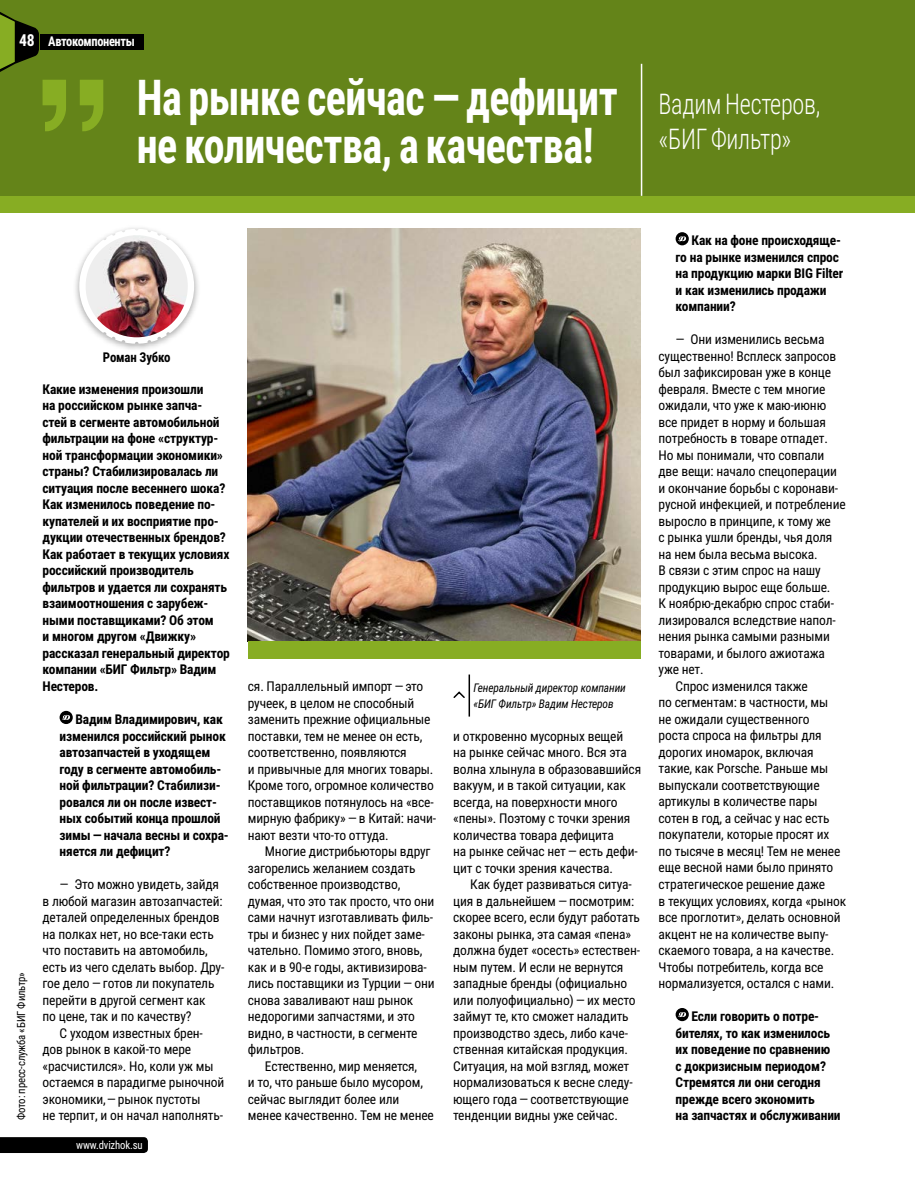
<style>
.page{position:relative;width:915px;height:1191px;background:#fff}
.page>*{position:absolute;margin:0;border:0;box-sizing:border-box;transform-origin:0 0}
.t1{font:700 49.5px/48px "Roboto Condensed";letter-spacing:-.01em;color:#fff;scale:.85 1}
.t2{font:300 28.5px/34.2px "Roboto Condensed";letter-spacing:-.01em;color:#fff;scale:.85 1}
.t3{font:700 16.5px "Roboto Condensed";color:#fff;scale:.95 1}
.t4{font:13.5px/16.5px "Roboto Condensed";letter-spacing:-.01em;color:#000}
.t5{font:700 13.5px/16.5px "Roboto Condensed";letter-spacing:-.01em;color:#000}
.t6{font:700 13.5px "Roboto Condensed";letter-spacing:-.03em;color:#fff;scale:.92 1}
.t7{font:700 13.5px "Roboto Condensed";letter-spacing:-.01em;color:#000;scale:.95 1}
.t8{font:italic 12px/16.5px "Roboto Condensed";letter-spacing:-.01em;color:#000;scale:.95 1}
.t9{font:11.25px "Roboto Condensed";letter-spacing:-.01em;color:#000;scale:.95 1}
.t10{font:11.25px "Roboto Condensed";letter-spacing:-.01em;color:#fff;scale:.95 1}
</style>
<div class="page">
<div style="left:60px;top:711px;width:13px;height:13px;background:#000;border-radius:50%"></div>
<svg style="left:62px;top:715px;width:8px;height:5px"></svg>
<svg style="left:675px;top:232px;width:13px;height:13px"></svg>
<svg style="left:678px;top:236px;width:8px;height:5px"></svg>
<svg style="left:675px;top:1008px;width:13px;height:13px"></svg>
<svg style="left:678px;top:1012px;width:8px;height:5px"></svg>
<div style="left:73px;top:225px;width:128px;height:127px;background:#000;opacity:.35"></div>
<svg style="left:79px;top:229px;width:115px;height:115px"></svg>
<img style="left:86px;top:235px;width:102px;height:102px;border-radius:51px">
<div style="left:0;top:196px;width:914px;height:17px;background:#87ad23"></div>
<div style="left:0;top:0;width:914px;height:196px;background:#648419"></div>
<hr style="left:640px;top:64px;width:2px;height:132px;background:#fff">
<img style="left:248px;top:229px;width:392px;height:412px">
<div style="left:248px;top:641px;width:392px;height:17px;background:#87ad23"></div>
<hr style="left:468px;top:674px;width:2px;height:42px;background:#000">
<svg style="left:453px;top:691px;width:12px;height:7px"></svg>
<svg style="left:0;top:1137px;width:148px;height:16px"></svg>
<div style="left:40px;top:34px;width:103px;height:16px;background:#000"></div>
<svg style="left:0;top:12px;width:103px;height:119px"></svg>
<p class="t3" style="left:19px;top:28px;width:18px">48</p>
<p class="t6" style="left:48px;top:31px;width:96px">Автокомпоненты</p>
<h1 class="t1" style="left:137px;top:71px;width:567px">На рынке сейчас — дефицит не количества, а качества!</h1>
<h2 class="t2" style="left:658px;top:86px;width:192px">Вадим Нестеров, «БИГ Фильтр»</h2>
<p class="t9" style="left:13px;top:1120px;width:157px;rotate:-90deg">Фото: пресс-служба «БИГ Фильтр»</p>
<p class="t7" style="left:103px;top:347px;width:72px">Роман Зубко</p>
<p class="t5" style="left:43px;top:380px;width:189px">Какие изменения произошли<br>на российском рынке запча&shy;стей в сегменте автомобильной фильтрации на фоне «структур&shy;ной трансформации экономики» страны? Стабилизировалась ли ситуация после весеннего шока?<br>Как изменилось поведение по&shy;купателей и их восприятие про&shy;дукции отечественных брендов?<br>Как работает в текущих условиях российский производитель фильтров и удается ли сохранять взаимоотношения с зарубеж&shy;ными поставщиками? Об этом<br>и многом другом «Движку» рассказал генеральный директор компании «БИГ Фильтр» Вадим<br>Нестеров.</p>
<p class="t5" style="left:60px;top:710px;width:171px;text-indent:16px">Вадим Владимирович, как изменился российский рынок автозапчастей в уходящем году в сегменте автомобиль&shy;ной фильтрации? Стабилизи&shy;ровался ли он после извест&shy;ных событий конца прошлой зимы — начала весны и сохра&shy;няется ли дефицит?</p>
<p class="t4" style="left:60px;top:875px;width:161px">— Это можно увидеть, зайдя</p>
<p class="t4" style="left:43px;top:892px;width:181px">в любой магазин автозапчастей:</p>
<p class="t4" style="left:43px;top:908px;width:178px">деталей определенных брендов</p>
<p class="t4" style="left:43px;top:925px;width:173px">на полках нет, но все-таки есть</p>
<p class="t4" style="left:43px;top:941px;width:166px">что поставить на автомобиль,</p>
<p class="t4" style="left:43px;top:958px;width:183px">есть из чего сделать выбор. Дру-</p>
<p class="t4" style="left:43px;top:974px;width:173px">гое дело — готов ли покупатель</p>
<p class="t4" style="left:43px;top:991px;width:165px">перейти в другой сегмент как</p>
<p class="t4" style="left:43px;top:1007px;width:150px">по цене, так и по качеству?</p>
<p class="t4" style="left:60px;top:1024px;width:145px">С уходом известных брен-</p>
<p class="t4" style="left:43px;top:1040px;width:150px">дов рынок в какой-то мере</p>
<p class="t4" style="left:43px;top:1057px;width:172px">«расчистился». Но, коли уж мы</p>
<p class="t4" style="left:43px;top:1073px;width:183px">остаемся в парадигме рыночной</p>
<p class="t4" style="left:43px;top:1090px;width:160px">экономики,— рынок пустоты</p>
<p class="t4" style="left:43px;top:1106px;width:182px">не терпит, и он начал наполнять-</p>
<p class="t10" style="left:76px;top:1137px;width:72px">www.dvizhok.su</p>
<p class="t4" style="left:248px;top:677px;width:190px">ся. Параллельный импорт — это ручеек, в целом не способный заменить прежние официальные поставки, тем не менее он есть, соответственно, появляются<br>и привычные для многих товары.<br>Кроме того, огромное количество поставщиков потянулось на «все&shy;мирную фабрику» — в Китай: начи&shy;нают везти что-то оттуда.</p>
<p class="t4" style="left:248px;top:842px;width:188px;text-indent:17px">Многие дистрибьюторы вдруг загорелись желанием создать собственное производство, думая, что это так просто, что они сами начнут изготавливать филь&shy;тры и бизнес у них пойдет заме&shy;чательно. Помимо этого, вновь, как и в 90-е годы, активизирова&shy;лись поставщики из Турции — они снова заваливают наш рынок недорогими запчастями, и это видно, в частности, в сегменте фильтров.</p>
<p class="t4" style="left:248px;top:1057px;width:187px;text-indent:17px">Естественно, мир меняется,<br>и то, что раньше было мусором, сейчас выглядит более или менее качественно. Тем не менее</p>
<p class="t8" style="left:473px;top:678px;width:162px">Генеральный директор компании «БИГ Фильтр» Вадим Нестеров</p>
<p class="t4" style="left:453px;top:727px;width:189px">и откровенно мусорных вещей<br>на рынке сейчас много. Вся эта волна хлынула в образовавшийся вакуум, и в такой ситуации, как всегда, на поверхности много «пены». Поэтому с точки зрения количества товара дефицита<br>на рынке сейчас нет — есть дефи&shy;цит с точки зрения качества.</p>
<p class="t4" style="left:453px;top:875px;width:188px;text-indent:17px">Как будет развиваться ситуа&shy;ция в дальнейшем — посмотрим: скорее всего, если будут работать законы рынка, эта самая «пена» должна будет «осесть» естествен&shy;ным путем. И если не вернутся западные бренды (официально или полуофициально) — их место займут те, кто сможет наладить производство здесь, либо каче&shy;ственная китайская продукция.<br>Ситуация, на мой взгляд, может нормализоваться к весне следу&shy;ющего года — соответствующие тенденции видны уже сейчас.</p>
<p class="t5" style="left:675px;top:232px;width:169px;text-indent:16px">Как на фоне происходяще&shy;го на рынке изменился спрос на продукцию марки BIG Filter и как изменились продажи компании?</p>
<p class="t4" style="left:675px;top:331px;width:150px">— Они изменились весьма</p>
<p class="t4" style="left:658px;top:347px;width:179px">существенно! Всплеск запросов</p>
<p class="t4" style="left:658px;top:364px;width:174px">был зафиксирован уже в конце</p>
<p class="t4" style="left:658px;top:380px;width:168px">февраля. Вместе с тем многие</p>
<p class="t4" style="left:658px;top:397px;width:169px">ожидали, что уже к маю-июню</p>
<p class="t4" style="left:658px;top:413px;width:169px">все придет в норму и большая</p>
<p class="t4" style="left:658px;top:430px;width:171px">потребность в товаре отпадет.</p>
<p class="t4" style="left:658px;top:446px;width:167px">Но мы понимали, что совпали</p>
<p class="t4" style="left:658px;top:463px;width:180px">две вещи: начало спецоперации</p>
<p class="t4" style="left:658px;top:479px;width:181px">и окончание борьбы с коронави-</p>
<p class="t4" style="left:658px;top:496px;width:188px">русной инфекцией, и потребление</p>
<p class="t4" style="left:658px;top:512px;width:174px">выросло в принципе, к тому же</p>
<p class="t4" style="left:658px;top:529px;width:175px">с рынка ушли бренды, чья доля</p>
<p class="t4" style="left:658px;top:545px;width:161px">на нем была весьма высока.</p>
<p class="t4" style="left:658px;top:562px;width:163px">В связи с этим спрос на нашу</p>
<p class="t4" style="left:658px;top:578px;width:173px">продукцию вырос еще больше.</p>
<p class="t4" style="left:658px;top:595px;width:177px">К ноябрю-декабрю спрос стаби-</p>
<p class="t4" style="left:658px;top:611px;width:179px">лизировался вследствие напол-</p>
<p class="t4" style="left:658px;top:628px;width:173px">нения рынка самыми разными</p>
<p class="t4" style="left:658px;top:644px;width:168px">товарами, и былого ажиотажа</p>
<p class="t4" style="left:658px;top:661px;width:47px">уже нет.</p>
<p class="t4" style="left:675px;top:677px;width:134px">Спрос изменился также</p>
<p class="t4" style="left:658px;top:694px;width:171px">по сегментам: в частности, мы</p>
<p class="t4" style="left:658px;top:710px;width:152px">не ожидали существенного</p>
<p class="t4" style="left:658px;top:727px;width:164px">роста спроса на фильтры для</p>
<p class="t4" style="left:658px;top:743px;width:156px">дорогих иномарок, включая</p>
<p class="t4" style="left:658px;top:760px;width:171px">такие, как Porsche. Раньше мы</p>
<p class="t4" style="left:658px;top:776px;width:162px">выпускали соответствующие</p>
<p class="t4" style="left:658px;top:793px;width:160px">артикулы в количестве пары</p>
<p class="t4" style="left:658px;top:809px;width:172px">сотен в год, а сейчас у нас есть</p>
<p class="t4" style="left:658px;top:826px;width:172px">покупатели, которые просят их</p>
<p class="t4" style="left:658px;top:842px;width:183px">по тысяче в месяц! Тем не менее</p>
<p class="t4" style="left:658px;top:859px;width:176px">еще весной нами было принято</p>
<p class="t4" style="left:658px;top:875px;width:168px">стратегическое решение даже</p>
<p class="t4" style="left:658px;top:892px;width:189px">в текущих условиях, когда «рынок</p>
<p class="t4" style="left:658px;top:908px;width:183px">все проглотит», делать основной</p>
<p class="t4" style="left:658px;top:925px;width:171px">акцент не на количестве выпу-</p>
<p class="t4" style="left:658px;top:941px;width:177px">скаемого товара, а на качестве.</p>
<p class="t4" style="left:658px;top:958px;width:166px">Чтобы потребитель, когда все</p>
<p class="t4" style="left:658px;top:974px;width:177px">нормализуется, остался с нами.</p>
<p class="t5" style="left:675px;top:1007px;width:166px;text-indent:16px">Если говорить о потре&shy;бителях, то как изменилось их поведение по сравнению<br>с докризисным периодом?<br>Стремятся ли они сегодня прежде всего экономить<br>на запчастях и обслуживании</p>
</div>
